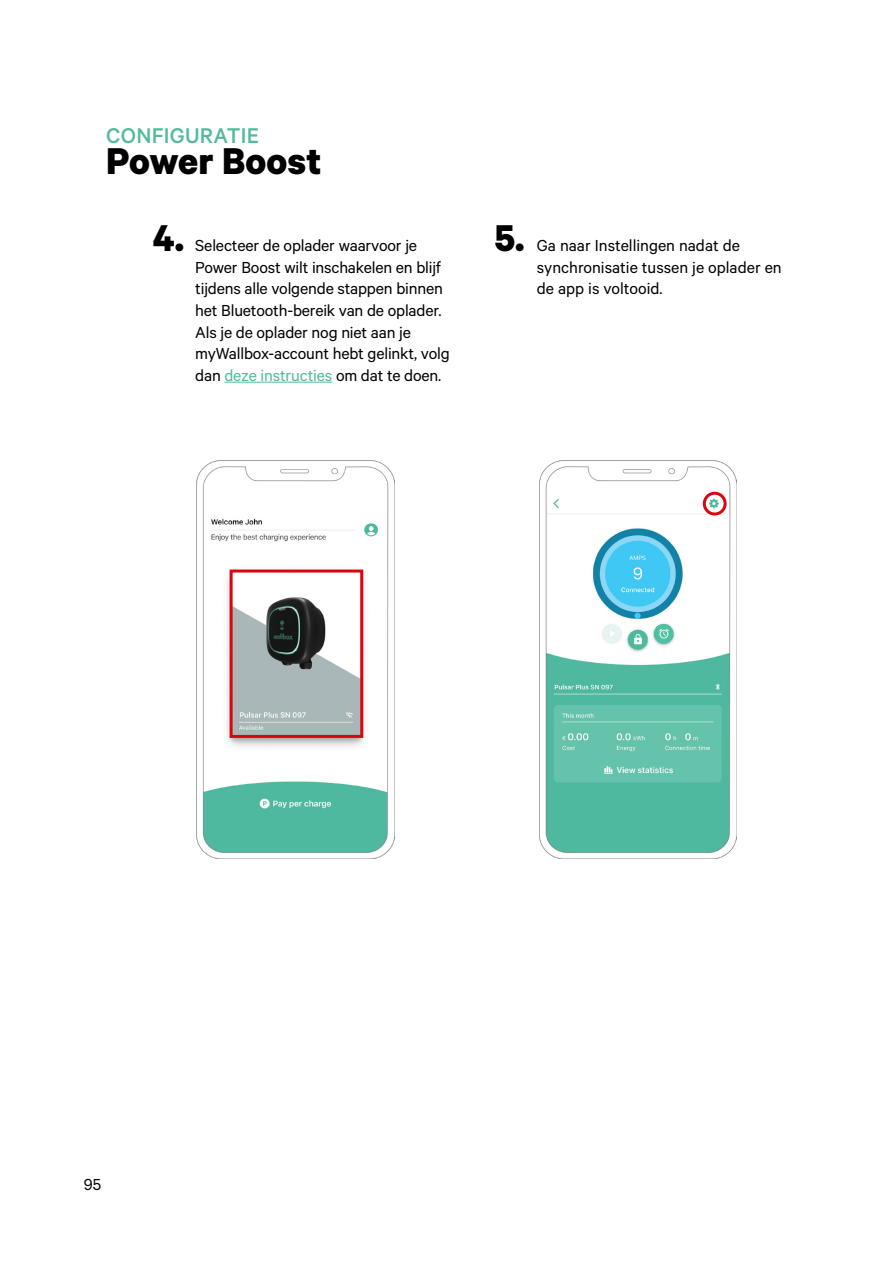
<style>
.page{position:relative;width:893px;height:1263px;background:#fff}
.page>*{position:absolute;margin:0;border:0;box-sizing:border-box;transform-origin:0 0}
.t1{font:700 42px/77.2px "Calibre";color:#000}
.t2{font:500 24px "Calibre";letter-spacing:.01em;color:#52b99e}
.t3{font:18px/21.6px "Calibre";letter-spacing:-.01em;color:#000}
.s1{color:#52b99e}
</style>
<div class="page">
<img style="left:196px;top:460px;width:198px;height:398px">
<img style="left:539px;top:460px;width:198px;height:399px">
<hr style="left:224px;top:382px;width:108px;height:1px;background:#52b99e">
<div style="left:230px;top:569px;width:133px;height:169px;border:3px solid #db0512"></div>
<div style="left:703px;top:492px;width:24px;height:23px;border:3px solid #db0512;border-radius:50%"></div>
<h2 class="t2" style="left:106px;top:122px;width:154px">CONFIGURATIE</h2>
<h1 class="t1" style="left:153px;top:121px;width:170px;text-indent:-46px">Power Boost<br>4.</h1>
<p class="t3" style="left:195px;top:234px;width:256px">Selecteer de oplader waarvoor je Power Boost wilt inschakelen en blijf tijdens alle volgende stappen binnen het Bluetooth-bereik van de oplader.<br>Als je de oplader nog niet aan je myWallbox-account hebt gelinkt, volg dan <span class="s1">deze instructies</span> om dat te doen.</p>
<h1 class="t1" style="left:494px;top:198px;width:32px">5.</h1>
<p class="t3" style="left:537px;top:234px;width:246px">Ga naar Instellingen nadat de synchronisatie tussen je oplader en de app is voltooid.</p>
<p class="t3" style="left:84px;top:1172px;width:19px">95</p>
</div>
